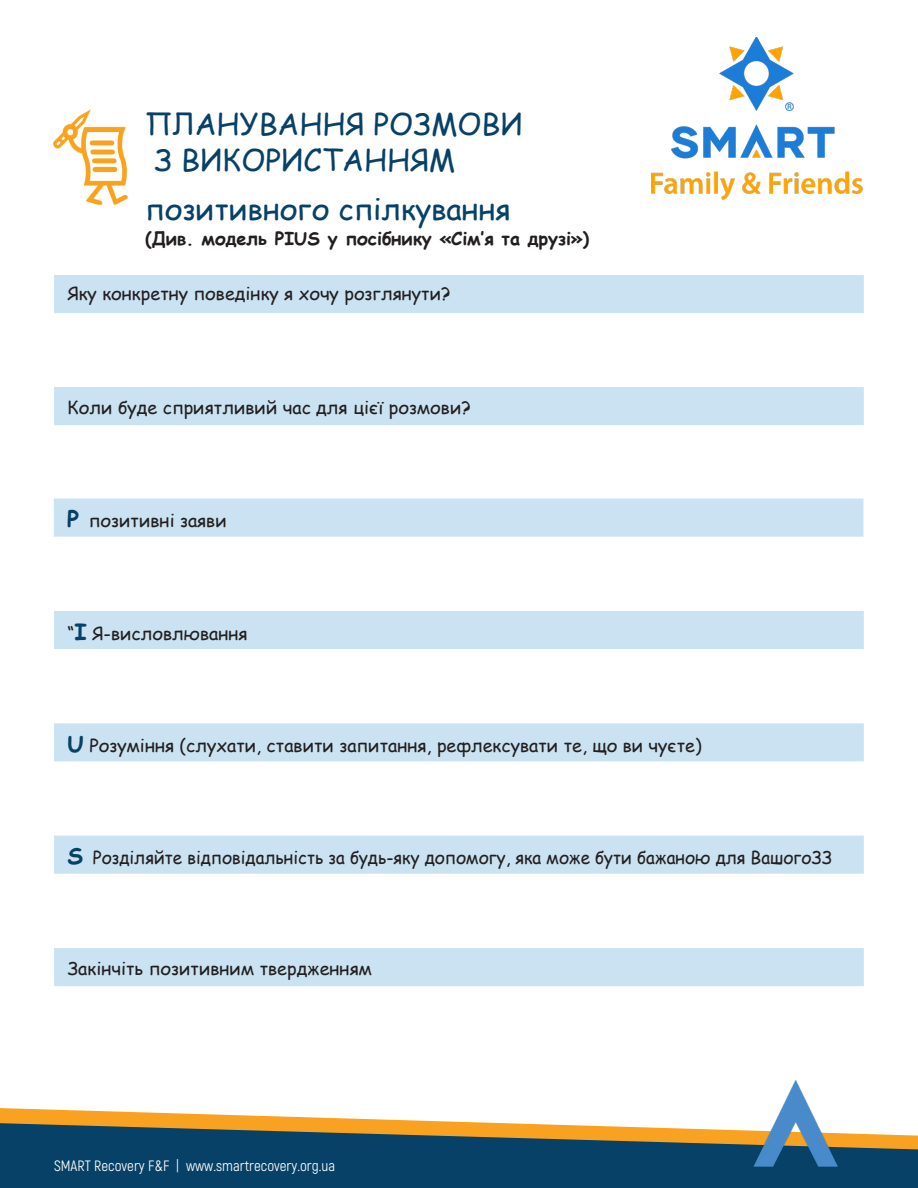
<style>
.page{position:relative;width:918px;height:1188px;background:#fff}
.page>*{position:absolute;margin:0;border:0;box-sizing:border-box;transform-origin:0 0}
.t1{font:30px/36px "Comic Sans MS";color:#074167}
.t2{font:18px "Comic Sans MS";color:#231f20}
.t3{font:18px "Comic Sans MS";color:#231f20;scale:.95 1}
.t4{font:700 18px "Comic Sans MS";color:#231f20}
.t5{font:15px "Akrobat";color:#fff}
.s1{font-weight:700;font-size:22.5px;color:#074167}
</style>
<div class="page">
<div style="left:54px;top:275px;width:810px;height:38px;background:#cae2f2"></div>
<svg style="left:0;top:1108px;width:496px;height:15px"></svg>
<svg style="left:0;top:1123px;width:918px;height:65px;fill:#074167"></svg>
<img style="left:747px;top:1080px;width:117px;height:90px">
<img style="left:53px;top:110px;width:74px;height:95px">
<div style="left:54px;top:387px;width:810px;height:38px;background:#cae2f2"></div>
<div style="left:54px;top:499px;width:809px;height:38px;background:#cae2f2"></div>
<div style="left:54px;top:611px;width:810px;height:38px;background:#cae2f2"></div>
<div style="left:54px;top:723px;width:810px;height:38px;background:#cae2f2"></div>
<div style="left:54px;top:836px;width:810px;height:38px;background:#cae2f2"></div>
<div style="left:54px;top:948px;width:810px;height:38px;background:#cae2f2"></div>
<img style="left:651px;top:38px;width:212px;height:162px">
<p class="t1" style="left:145px;top:105px;width:379px">ПЛАНУВАННЯ РОЗМОВИ<br>З ВИКОРИСТАННЯМ</p>
<p class="t1" style="left:145px;top:190px;width:367px">позитивного спілкування</p>
<p class="t4" style="left:145px;top:226px;width:445px">(Див. модель PIUS у посібнику «Сім‛я та друзі»)</p>
<p class="t2" style="left:68px;top:280px;width:385px">Яку конкретну поведінку я хочу розглянути?</p>
<p class="t2" style="left:68px;top:394px;width:405px">Коли буде сприятливий час для цієї розмови?</p>
<p class="t2" style="left:67px;top:507px;width:161px"><span class="s1">P</span> позитивні заяви</p>
<p class="t2" style="left:68px;top:620px;width:182px">“<span class="s1">I</span> Я-висловлювання</p>
<p class="t2" style="left:68px;top:732px;width:636px"><span class="s1">U</span> Розуміння (слухати, ставити запитання, рефлексувати те, що ви чуєте)</p>
<p class="t3" style="left:68px;top:844px;width:806px"><span class="s1">S</span> Розділяйте відповідальність за будь-яку допомогу, яка може бути бажаною для ВашогоЗЗ</p>
<p class="t2" style="left:68px;top:955px;width:306px">Закінчіть позитивним твердженням</p>
<p class="t5" style="left:54px;top:1156px;width:283px">SMART Recovery F&amp;F | www.smartrecovery.org.ua</p>
</div>
